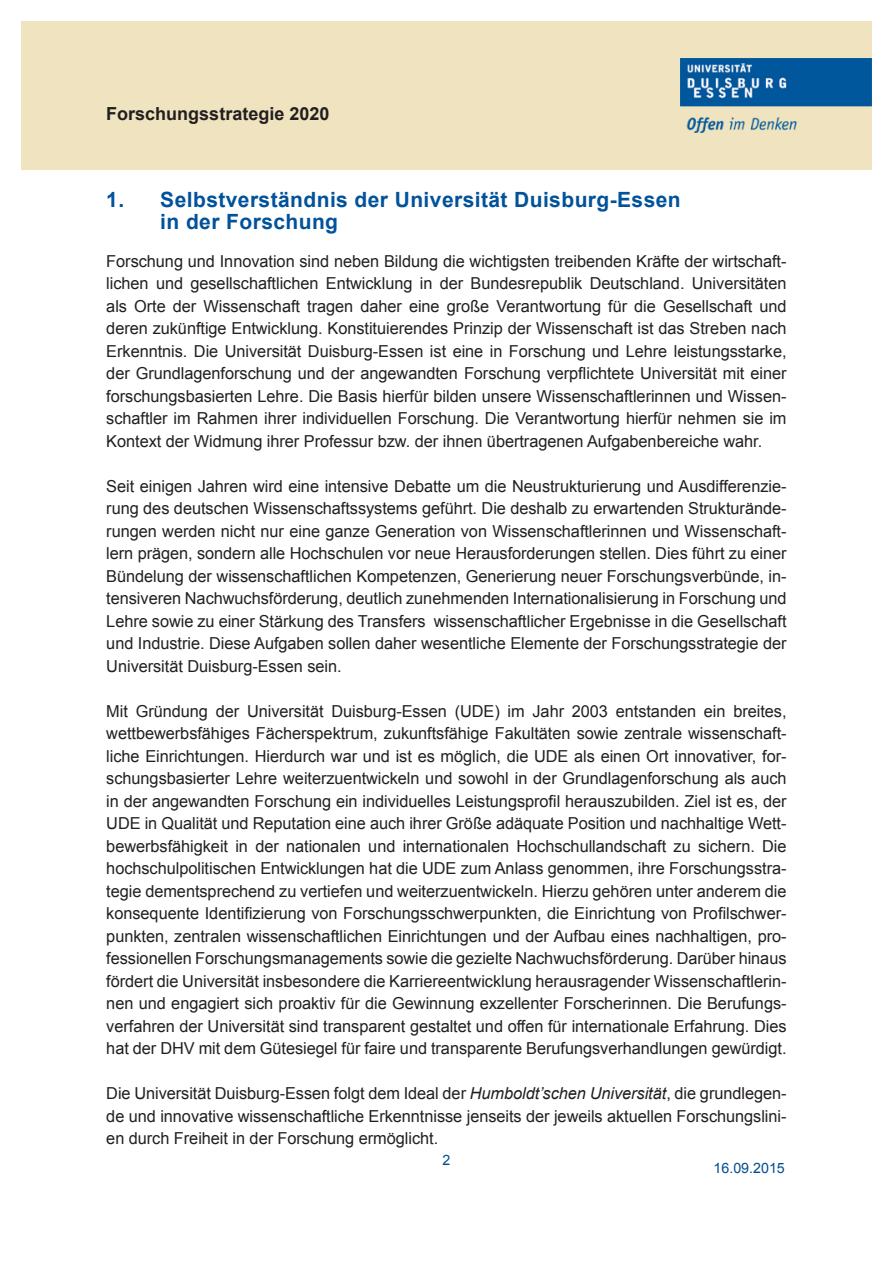
<style>
.page{position:relative;width:893px;height:1263px;background:#fff}
.page>*{position:absolute;margin:0;border:0;box-sizing:border-box;transform-origin:0 0}
.Überschriften{font:700 21px "Arial";letter-spacing:.02em;color:#01529a}
.t1{font:700 18px "Arial";color:#231f20}
.t2{font:16.5px/22.5px "Arial";letter-spacing:-.005em;color:#231f20;text-align:justify}
.t3{font:14.25px "Arial";color:#004c93}
.s1{font-style:italic}
</style>
<div class="page">
<div style="left:21px;top:21px;width:851px;height:149px;background:#efe4bf"></div>
<img style="left:680px;top:59px;width:192px;height:74px">
<p class="t1" style="left:106px;top:102px;width:225px">Forschungsstrategie 2020</p>
<p class="Überschriften" style="left:106px;top:185px;width:576px">1. Selbstverständnis der Universität Duisburg-Essen</p>
<p class="Überschriften" style="left:160px;top:208px;width:179px">in der Forschung</p>
<p class="t2" style="left:106px;top:250px;width:682px">Forschung und Innovation sind neben Bildung die wichtigsten treibenden Kräfte der wirtschaft&shy;lichen und gesellschaftlichen Entwicklung in der Bundesrepublik Deutschland. Universitäten als Orte der Wissenschaft tragen daher eine große Verantwortung für die Gesellschaft und deren zukünftige Entwicklung. Konstituierendes Prinzip der Wissenschaft ist das Streben nach Erkenntnis. Die Universität Duisburg-Essen ist eine in Forschung und Lehre leistungsstarke, der Grundlagenforschung und der angewandten Forschung verpflichtete Universität mit einer forschungsbasierten Lehre. Die Basis hierfür bilden unsere Wissenschaftlerinnen und Wissen&shy;schaftler im Rahmen ihrer individuellen Forschung. Die Verantwortung hierfür nehmen sie im Kontext der Widmung ihrer Professur bzw. der ihnen übertragenen Aufgabenbereiche wahr.</p>
<p class="t2" style="left:106px;top:475px;width:682px">Seit einigen Jahren wird eine intensive Debatte um die Neustrukturierung und Ausdifferenzie&shy;rung des deutschen Wissenschaftssystems geführt. Die deshalb zu erwartenden Strukturände&shy;rungen werden nicht nur eine ganze Generation von Wissenschaftlerinnen und Wissenschaft&shy;lern prägen, sondern alle Hochschulen vor neue Herausforderungen stellen. Dies führt zu einer Bündelung der wissenschaftlichen Kompetenzen, Generierung neuer Forschungsverbü nde, in&shy;tensiveren Nachwuchsförderung, deutlich zunehmenden Internationalisierung in Forschung und Lehre sowie zu einer Stärkung des Transfers wissenschaftlicher Ergebnisse in die Gesellschaft und Industrie. Diese Aufgaben sollen daher wesentliche Elemente der Forschungsstrategie der Universität Duisburg-Essen sein.</p>
<p class="t2" style="left:106px;top:700px;width:682px">Mit Gründung der Universität Duisburg-Essen (UDE) im Jahr 2003 entstanden ein breites, wettbewerbsfähiges Fächerspektrum, zukunftsfähige Fakultäten sowie zentrale wissenschaft&shy;liche Einrichtungen. Hierdurch war und ist es möglich, die UDE als einen Ort innovativer, for&shy;schungsbasierter Lehre weiterzuentwickeln und sowohl in der Grundlagenforschung als auch in der angewandten Forschung ein individuelles Leistungsprofil herauszubilden. Ziel ist es, der UDE in Qualität und Reputation eine auch ihrer Größe adäquate Position und nachhaltige Wett&shy;bewerbsfähigkeit in der nationalen und internationalen Hochschullandschaft zu sichern. Die hochschulpolitischen Entwicklungen hat die UDE zum Anlass genommen, ihre Forschungsstra&shy;tegie dementsprechend zu vertiefen und weiterzuentwickeln. Hierzu gehören unter anderem die konsequente Identifizierung von Forschungsschwerpunkten, die Einrichtung von Profilschwer&shy;punkten, zentralen wissenschaftlichen Einrichtungen und der Aufbau eines nachhaltigen, pro&shy;fessionellen Forschungsmanagements sowie die gezielte Nachwuchsförderung. Darüber hinaus fördert die Universität insbesondere die Karriereentwicklung herausragender Wissenschaftlerin&shy;nen und engagiert sich proaktiv für die Gewinnung exzellenter Forscherinnen. Die Berufungs&shy;verfahren der Universität sind transparent gestaltet und offen für internationale Erfahrung. Dies hat der DHV mit dem Gütesiegel für faire und transparente Berufungsverhandlungen gewürdigt.</p>
<p class="t2" style="left:106px;top:1082px;width:682px">Die Universität Duisburg-Essen folgt dem Ideal der <span class="s1">Humboldt’schen Universität</span>, die grundlegen&shy;de und innovative wissenschaftliche Erkenntnisse jenseits der jeweils aktuellen Forschungslini&shy;en durch Freiheit in der Forschung ermöglicht.</p>
<p class="t3" style="left:442px;top:1150px;width:9px">2</p>
<p class="t3" style="left:713px;top:1159px;width:73px">16.09.2015</p>
</div>
